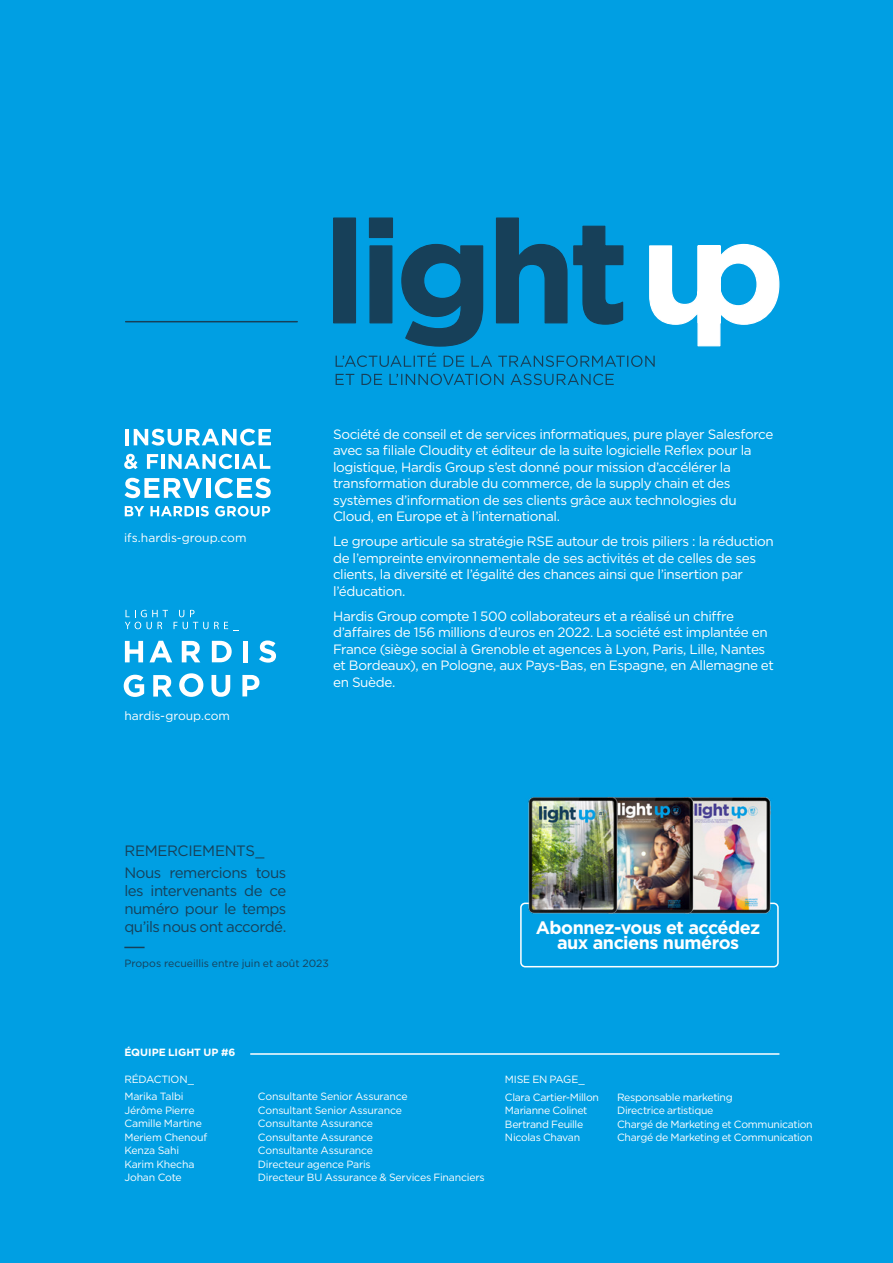
<style>
.page{position:relative;width:893px;height:1263px;background:#009fe3}
.page>*{position:absolute;margin:0;border:0;box-sizing:border-box;transform-origin:0 0}
.t1{font:700 18px/15px "Gotham";letter-spacing:-.025em;color:#fff;text-align:center}
.t2{font:15px/18px "Gotham";letter-spacing:-.03em;color:#174059}
.t3{font:13.5px/16.5px "Gotham";letter-spacing:-.03em;color:#fff}
.t4{font:12px "Gotham";letter-spacing:-.005em;color:#fff}
.t5{font:10.5px/17.4px "Gotham";letter-spacing:-.025em;color:#fff}
.t6{font:10.5px "Gotham";letter-spacing:-.005em;color:#174059}
.t7{font:700 10.5px "Gotham";letter-spacing:-.005em;color:#fff}
</style>
<div class="page">
<hr style="left:250px;top:1053px;width:529px;height:2px;background:#fff">
<svg style="left:124px;top:947px;width:21px;height:1px"></svg>
<hr style="left:126px;top:429px;width:3px;height:16px;background:#fff">
<svg style="left:134px;top:429px;width:137px;height:17px"></svg>
<svg style="left:124px;top:454px;width:14px;height:15px"></svg>
<svg style="left:147px;top:454px;width:11px;height:15px"></svg>
<hr style="left:161px;top:454px;width:3px;height:15px;background:#fff">
<svg style="left:168px;top:454px;width:64px;height:15px"></svg>
<hr style="left:235px;top:454px;width:4px;height:15px;background:#fff">
<svg style="left:241px;top:454px;width:29px;height:15px"></svg>
<svg style="left:125px;top:478px;width:77px;height:20px"></svg>
<hr style="left:206px;top:478px;width:4px;height:20px;background:#fff">
<svg style="left:215px;top:478px;width:56px;height:20px"></svg>
<svg style="left:125px;top:506px;width:19px;height:10px"></svg>
<svg style="left:150px;top:506px;width:59px;height:10px"></svg>
<svg style="left:215px;top:506px;width:55px;height:10px"></svg>
<svg style="left:242px;top:675px;width:17px;height:21px"></svg>
<svg style="left:212px;top:675px;width:18px;height:22px"></svg>
<svg style="left:179px;top:673px;width:24px;height:24px"></svg>
<svg style="left:153px;top:675px;width:19px;height:21px"></svg>
<svg style="left:124px;top:675px;width:20px;height:22px"></svg>
<svg style="left:259px;top:640px;width:17px;height:23px"></svg>
<hr style="left:243px;top:641px;width:4px;height:21px;background:#fff">
<svg style="left:212px;top:641px;width:20px;height:21px"></svg>
<svg style="left:182px;top:641px;width:18px;height:21px"></svg>
<svg style="left:149px;top:641px;width:23px;height:21px"></svg>
<svg style="left:125px;top:641px;width:18px;height:21px"></svg>
<svg style="left:174px;top:610px;width:64px;height:21px"></svg>
<svg style="left:125px;top:610px;width:43px;height:19px"></svg>
<hr style="left:126px;top:321px;width:171px;height:1px;background:#174059">
<div style="left:520px;top:902px;width:259px;height:65px;border:2px solid #fff;border-radius:4px"></div>
<img style="left:709px;top:797px;width:70px;height:125px">
<img style="left:633px;top:797px;width:76px;height:117px">
<img style="left:520px;top:797px;width:113px;height:125px">
<svg style="left:336px;top:374px;width:278px;height:11px"></svg>
<svg style="left:336px;top:353px;width:319px;height:14px"></svg>
<svg style="left:649px;top:243px;width:131px;height:104px"></svg>
<svg style="left:333px;top:217px;width:291px;height:130px"></svg>
<p class="t4" style="left:124px;top:530px;width:124px">ifs.hardis-group.com</p>
<p class="t4" style="left:124px;top:708px;width:107px">hardis-group.com</p>
<p class="t3" style="left:333px;top:426px;width:442px">Société de conseil et de services informatiques, pure player Salesforce avec sa filiale Cloudity et éditeur de la suite logicielle Reflex pour la logistique, Hardis Group s’est donné pour mission d’accélérer la transformation durable du commerce, de la supply chain et des systèmes d’information de ses clients grâce aux technologies du Cloud, en Europe et à l’international.</p>
<p class="t3" style="left:333px;top:533px;width:442px">Le groupe articule sa stratégie RSE autour de trois piliers : la réduction de l’empreinte environnementale de ses activités et de celles de ses clients, la diversité et l’égalité des chances ainsi que l’insertion par l’éducation.</p>
<p class="t3" style="left:333px;top:607px;width:442px">Hardis Group compte 1 500 collaborateurs et a réalisé un chiffre d’affaires de 156 millions d’euros en 2022. La société est implantée en France (siège social à Grenoble et agences à Lyon, Paris, Lille, Nantes et Bordeaux), en Pologne, aux Pays-Bas, en Espagne, en Allemagne et en Suède.</p>
<p class="t2" style="left:124px;top:840px;width:164px;line-height:21.9px">REMERCIEMENTS_<br>Nous remercions tous</p>
<p class="t2" style="left:124px;top:881px;width:164px;text-align:justify">les intervenants de ce numéro pour le temps qu’ils nous ont accordé.</p>
<h1 class="t1" style="left:536px;top:920px;width:226px">Abonnez-vous et accédez aux anciens numéros</h1>
<p class="t6" style="left:124px;top:956px;width:206px">Propos recueillis entre juin et août 2023</p>
<p class="t7" style="left:124px;top:1045px;width:113px">ÉQUIPE LIGHT UP #6</p>
<p class="t5" style="left:124px;top:1070px;width:71px">RÉDACTION_<br>Marika Talbi</p>
<p class="t5" style="left:258px;top:1087px;width:151px">Consultante Senior Assurance</p>
<p class="t5" style="left:124px;top:1101px;width:72px">Jérôme Pierre</p>
<p class="t5" style="left:258px;top:1101px;width:146px">Consultant Senior Assurance</p>
<p class="t5" style="left:124px;top:1114px;width:79px">Camille Martine</p>
<p class="t5" style="left:258px;top:1114px;width:117px">Consultante Assurance</p>
<p class="t5" style="left:124px;top:1128px;width:84px">Meriem Chenouf</p>
<p class="t5" style="left:258px;top:1128px;width:117px">Consultante Assurance</p>
<p class="t5" style="left:124px;top:1141px;width:56px">Kenza Sahi</p>
<p class="t5" style="left:258px;top:1141px;width:117px">Consultante Assurance</p>
<p class="t5" style="left:124px;top:1155px;width:72px">Karim Khecha</p>
<p class="t5" style="left:258px;top:1155px;width:114px">Directeur agence Paris</p>
<p class="t5" style="left:124px;top:1168px;width:59px">Johan Cote</p>
<p class="t5" style="left:258px;top:1168px;width:228px">Directeur BU Assurance &amp; Services Financiers</p>
<p class="t5" style="left:505px;top:1070px;width:96px">MISE EN PAGE_<br>Clara Cartier-Millon</p>
<p class="t5" style="left:617px;top:1088px;width:117px">Responsable marketing</p>
<p class="t5" style="left:505px;top:1101px;width:84px">Marianne Colinet</p>
<p class="t5" style="left:617px;top:1101px;width:98px">Directrice artistique</p>
<p class="t5" style="left:505px;top:1115px;width:80px">Bertrand Feuille</p>
<p class="t5" style="left:617px;top:1115px;width:197px">Chargé de Marketing et Communication</p>
<p class="t5" style="left:505px;top:1128px;width:77px">Nicolas Chavan</p>
<p class="t5" style="left:617px;top:1128px;width:197px">Chargé de Marketing et Communication</p>
</div>
